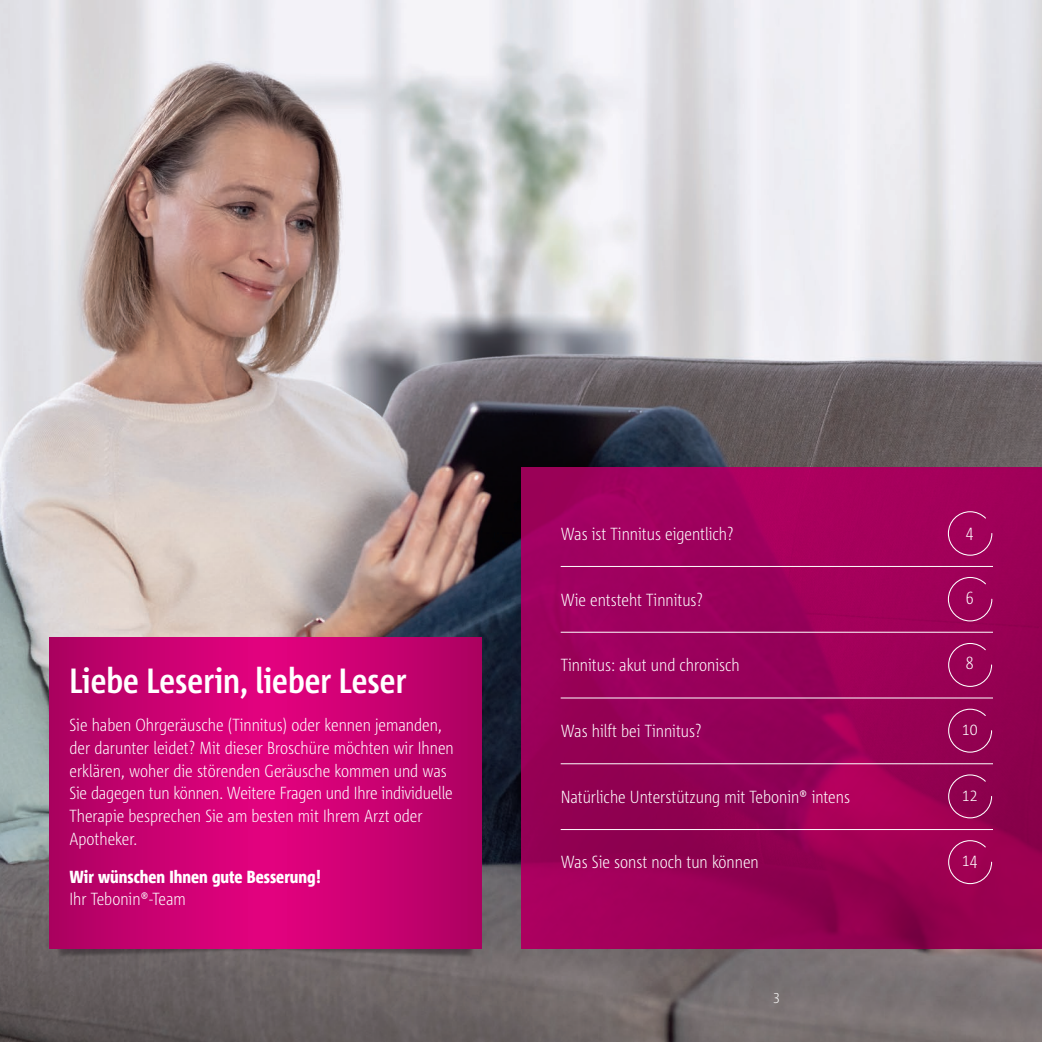
<style>
.page{position:relative;width:1042px;height:1042px;background:#fff}
.page>*{position:absolute;margin:0;border:0;box-sizing:border-box;transform-origin:0 0}
.t1{font:700 35px "Corpid C1 Cd";color:#fff}
.t2{font:300 17.5px/22.8px "Corpid C1 Cd";color:#fff}
.t3{font:800 17.5px "Corpid C1 Cd";color:#fff}
.t4{font:300 14.88px "Corpid C1 Cd";color:#fff}
</style>
<div class="page">
<img style="left:0;top:0;width:1042px;height:1042px">
<svg style="left:521px;top:467px;width:521px;height:481px;background:#9b0057"></svg>
<hr style="left:561px;top:566px;width:432px;height:1px;background:#fff">
<hr style="left:561px;top:632px;width:432px;height:1px;background:#fff">
<hr style="left:561px;top:697px;width:432px;height:1px;background:#fff">
<hr style="left:561px;top:763px;width:432px;height:1px;background:#fff">
<hr style="left:561px;top:829px;width:432px;height:1px;background:#fff">
<svg style="left:947px;top:774px;width:45px;height:45px;background:#950f58"></svg>
<svg style="left:947px;top:511px;width:46px;height:45px;background:#a60f63"></svg>
<svg style="left:947px;top:839px;width:45px;height:45px;background:#a50f5c"></svg>
<svg style="left:947px;top:708px;width:45px;height:45px;background:#990f5b"></svg>
<svg style="left:947px;top:642px;width:45px;height:45px;background:#9e0f5e"></svg>
<svg style="left:947px;top:576px;width:46px;height:46px;background:#a20f60"></svg>
<svg style="left:56px;top:948px;width:418px;height:17px;background:#6e5b63"></svg>
<svg style="left:50px;top:637px;width:431px;height:311px;background:#c90170"></svg>
<h1 class="t1" style="left:69px;top:659px;width:339px">Liebe Leserin, lieber Leser</h1>
<p class="t2" style="left:69px;top:713px;width:386px">Sie haben Ohrgeräusche (Tinnitus) oder kennen jemanden, der darunter leidet? Mit dieser Broschüre möchten wir Ihnen erklären, woher die störenden Geräusche kommen und was Sie dagegen tun können. Weitere Fragen und Ihre individuelle Therapie besprechen Sie am besten mit Ihrem Arzt oder Apotheker.</p>
<p class="t3" style="left:69px;top:865px;width:253px">Wir wünschen Ihnen gute Besserung!</p>
<p class="t2" style="left:69px;top:887px;width:118px">Ihr Tebonin®-Team</p>
<p class="t2" style="left:561px;top:522px;width:174px">Was ist Tinnitus eigentlich?</p>
<p class="t2" style="left:561px;top:588px;width:144px">Wie entsteht Tinnitus?</p>
<p class="t2" style="left:561px;top:653px;width:181px">Tinnitus: akut und chronisch</p>
<p class="t2" style="left:561px;top:719px;width:142px">Was hilft bei Tinnitus?</p>
<p class="t2" style="left:561px;top:785px;width:291px">Natürliche Unterstützung mit Tebonin® intens</p>
<p class="t2" style="left:561px;top:850px;width:200px">Was Sie sonst noch tun können</p>
<p class="t4" style="left:773px;top:988px;width:8px">3</p>
<p class="t2" style="left:966px;top:520px;width:9px">4</p>
<p class="t2" style="left:966px;top:586px;width:9px">6</p>
<p class="t2" style="left:966px;top:651px;width:9px">8</p>
<p class="t2" style="left:962px;top:717px;width:17px">10</p>
<p class="t2" style="left:962px;top:783px;width:17px">12</p>
<p class="t2" style="left:962px;top:848px;width:17px">14</p>
</div>
